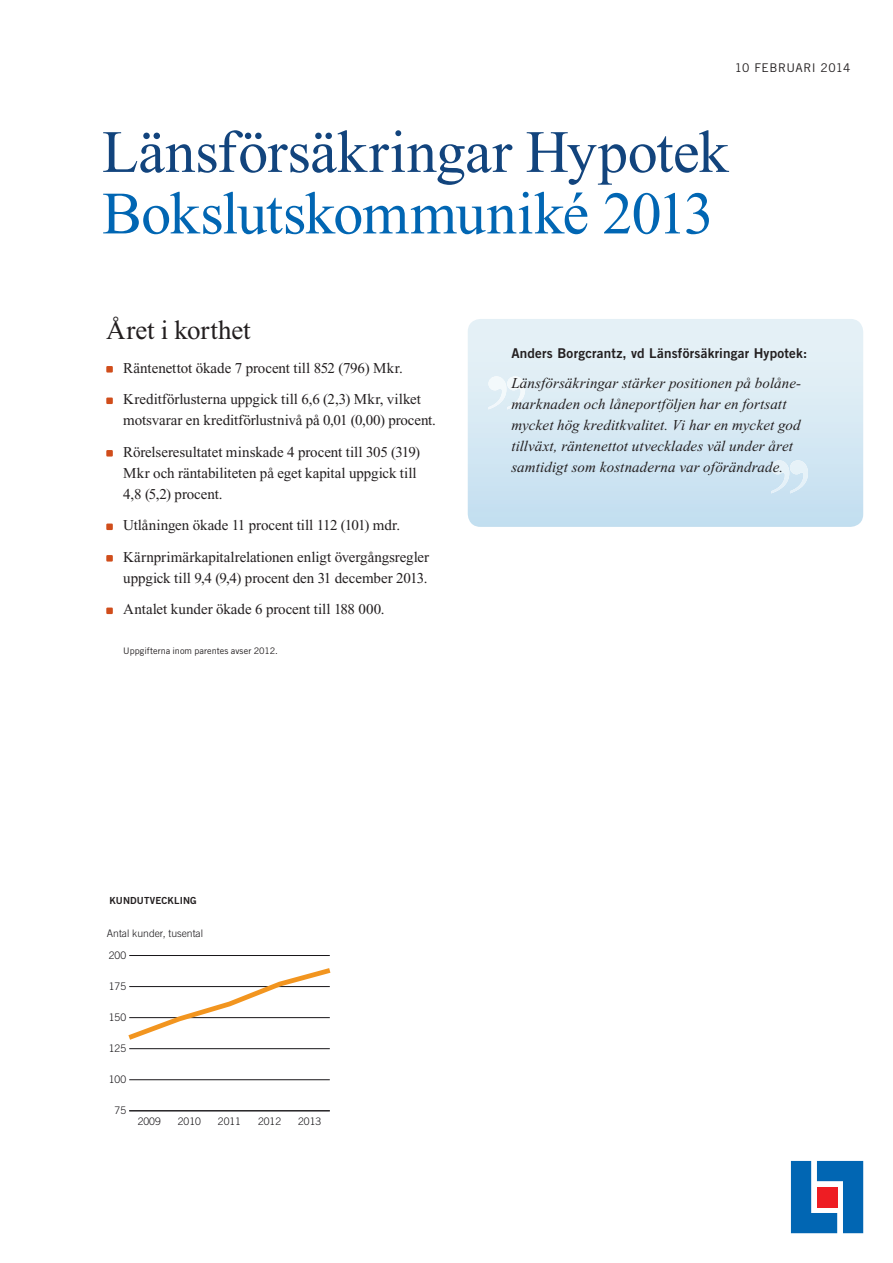
<style>
.page{position:relative;width:893px;height:1263px;background:#fff}
.page>*{position:absolute;margin:0;border:0;box-sizing:border-box;transform-origin:0 0}
.t1{font:60px "Times New Roman PS Std";color:#12447d}
.t2{font:60px "Times New Roman PS Std";letter-spacing:-.015em;color:#0166b3}
.t3{font:27px "Times New Roman PS Std";letter-spacing:-.005em;color:#231f20}
.t4{font:15px/31.5px "Times New Roman PS Std";letter-spacing:-.005em;color:#231f20}
.t5{font:italic 15px/21px "Times New Roman PS Std";letter-spacing:.005em;color:#231f20}
.t6{font:13.5px "Trade Gothic LT Std Bd 2";letter-spacing:.015em;color:#231f20}
.t7{font:12px "Trade Gothic LT Std";letter-spacing:.03em;color:#231f20}
.t8{font:300 10.35px "Trade Gothic LT Std";color:#171518}
.t9{font:9.75px "Trade Gothic LT Std Bd 2";letter-spacing:.01em;color:#231f20}
.t10{font:9px "Trade Gothic LT Std";letter-spacing:.005em;color:#231f20}
</style>
<div class="page">
<svg style="left:791px;top:1161px;width:72px;height:72px;background:#3c77b2"></svg>
<svg style="left:468px;top:319px;width:395px;height:208px;background:#d6e9f3"></svg>
<svg style="left:488px;top:376px;width:37px;height:33px"></svg>
<svg style="left:771px;top:460px;width:37px;height:33px"></svg>
<div style="left:106px;top:366px;width:7px;height:7px;background:#d04d1b"></div>
<div style="left:106px;top:397px;width:7px;height:7px;background:#d04d1b"></div>
<div style="left:106px;top:450px;width:7px;height:7px;background:#d04d1b"></div>
<div style="left:106px;top:523px;width:7px;height:7px;background:#d04d1b"></div>
<div style="left:106px;top:555px;width:7px;height:7px;background:#d04d1b"></div>
<div style="left:106px;top:607px;width:7px;height:7px;background:#d04d1b"></div>
<hr style="left:129px;top:1110px;width:201px;height:1px;background:#171518">
<hr style="left:129px;top:1079px;width:201px;height:1px;background:#171518">
<hr style="left:129px;top:1048px;width:201px;height:1px;background:#171518">
<hr style="left:129px;top:955px;width:201px;height:1px;background:#171518">
<svg style="left:128px;top:968px;width:202px;height:72px"></svg>
<p class="t7" style="left:735px;top:61px;width:117px">10 FEBRUARI 2014</p>
<h1 class="t1" style="left:102px;top:119px;width:628px">Länsförsäkringar Hypotek</h1>
<h1 class="t2" style="left:102px;top:181px;width:613px">Bokslutskommuniké 2013</h1>
<h2 class="t3" style="left:106px;top:315px;width:146px">Året i korthet</h2>
<p class="t4" style="left:123px;top:353px;width:299px">Räntenettot ökade 7 procent till 852 (796) Mkr.<br>Kreditförlusterna uppgick till 6,6 (2,3) Mkr, vilket</p>
<p class="t4" style="left:123px;top:405px;width:314px">motsvarar en kreditförlustnivå på 0,01 (0,00) procent.<br>Rörelseresultatet minskade 4 procent till 305 (319)</p>
<p class="t4" style="left:123px;top:463px;width:295px;line-height:21px">Mkr och räntabiliteten på eget kapital uppgick till<br>4,8 (5,2) procent.</p>
<p class="t4" style="left:123px;top:510px;width:307px">Utlåningen ökade 11 procent till 112 (101) mdr.<br>Kärnprimärkapitalrelationen enligt övergångsregler</p>
<p class="t4" style="left:123px;top:563px;width:306px">uppgick till 9,4 (9,4) procent den 31 december 2013.<br>Antalet kunder ökade 6 procent till 188 000.</p>
<p class="t10" style="left:123px;top:645px;width:156px">Uppgifterna inom parentes avser 2012.</p>
<p class="t6" style="left:511px;top:345px;width:297px">Anders Borgcrantz, vd Länsförsäkringar Hypotek:</p>
<p class="t5" style="left:511px;top:373px;width:291px">Länsförsäkringar stärker positionen på bolåne&shy;marknaden och låneportföljen har en fortsatt mycket hög kreditkvalitet. Vi har en mycket god tillväxt, räntenettot utvecklades väl under året samtidigt som kostnaderna var oförändrade.</p>
<p class="t9" style="left:109px;top:895px;width:89px">KUNDUTVECKLING</p>
<p class="t8" style="left:107px;top:927px;width:98px">Antal kunder, tusental</p>
<p class="t8" style="left:109px;top:949px;width:19px">200</p>
<p class="t8" style="left:109px;top:980px;width:19px">175</p>
<p class="t8" style="left:109px;top:1011px;width:19px">150</p>
<p class="t8" style="left:109px;top:1042px;width:19px">125</p>
<p class="t8" style="left:109px;top:1073px;width:19px">100</p>
<p class="t8" style="left:115px;top:1104px;width:13px">75</p>
<p class="t8" style="left:138px;top:1115px;width:25px">2009</p>
<p class="t8" style="left:178px;top:1115px;width:25px">2010</p>
<p class="t8" style="left:218px;top:1115px;width:25px">2011</p>
<p class="t8" style="left:258px;top:1115px;width:25px">2012</p>
<p class="t8" style="left:298px;top:1115px;width:25px">2013</p>
</div>
